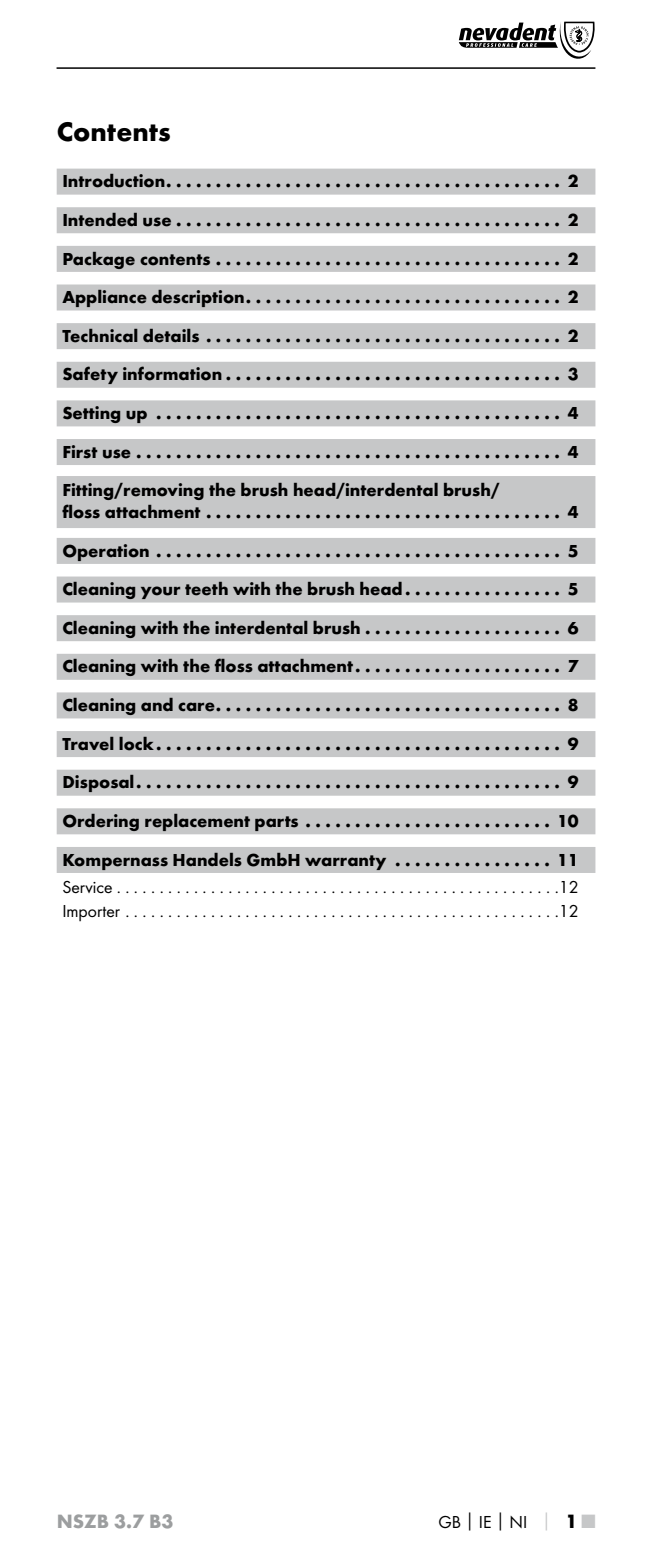
<style>
.page{position:relative;width:652px;height:1560px;background:#fff}
.page>*{position:absolute;margin:0;border:0;box-sizing:border-box;transform-origin:0 0}
.t1{font:700 28px "Futura";color:#000}
.t2{font:700 20px "Futura";color:#9c9e9f}
.t3{font:700 18px/38.6px "Futura";color:#000;text-align:justify}
.t4{font:18px/24.4px "Futura Boo";color:#000}
.s1{font-family:"Futura";font-weight:700}
.s2{font-family:"Futura";font-weight:700;color:#c6c7c8}
.s3{font-family:"Futura";font-weight:700;font-size:20px}
.s4{font-family:"Futura";font-weight:700;font-size:20px;color:#c6c7c8}
</style>
<div class="page">
<svg style="left:459px;top:21px;width:136px;height:38px"></svg>
<hr style="left:57px;top:67px;width:538px;height:2px;background:#000">
<div style="left:57px;top:169px;width:538px;height:26px;background:#c6c7c8"></div>
<div style="left:57px;top:207px;width:538px;height:26px;background:#c6c7c8"></div>
<div style="left:57px;top:246px;width:538px;height:26px;background:#c6c7c8"></div>
<div style="left:57px;top:284px;width:538px;height:26px;background:#c6c7c8"></div>
<div style="left:57px;top:323px;width:538px;height:26px;background:#c6c7c8"></div>
<div style="left:57px;top:362px;width:538px;height:26px;background:#c6c7c8"></div>
<div style="left:57px;top:400px;width:538px;height:26px;background:#c6c7c8"></div>
<div style="left:57px;top:439px;width:538px;height:26px;background:#c6c7c8"></div>
<div style="left:57px;top:476px;width:538px;height:52px;background:#c6c7c8"></div>
<div style="left:57px;top:538px;width:538px;height:26px;background:#c6c7c8"></div>
<div style="left:57px;top:576px;width:538px;height:26px;background:#c6c7c8"></div>
<div style="left:57px;top:615px;width:538px;height:26px;background:#c6c7c8"></div>
<div style="left:57px;top:653px;width:538px;height:26px;background:#c6c7c8"></div>
<div style="left:57px;top:692px;width:538px;height:26px;background:#c6c7c8"></div>
<div style="left:57px;top:731px;width:538px;height:26px;background:#c6c7c8"></div>
<div style="left:57px;top:769px;width:538px;height:26px;background:#c6c7c8"></div>
<div style="left:57px;top:808px;width:538px;height:26px;background:#c6c7c8"></div>
<div style="left:57px;top:846px;width:538px;height:26px;background:#c6c7c8"></div>
<h1 class="t1" style="left:57px;top:114px;width:116px">Contents</h1>
<p class="t3" style="left:62px;top:162px;width:518px">Introduction . . . . . . . . . . . . . . . . . . . . . . . . . . . . . . . . . . . . . . . . 2<br>Intended use . . . . . . . . . . . . . . . . . . . . . . . . . . . . . . . . . . . . . . . 2<br>Package contents . . . . . . . . . . . . . . . . . . . . . . . . . . . . . . . . . . . 2<br>Appliance description . . . . . . . . . . . . . . . . . . . . . . . . . . . . . . . . 2<br>Technical details . . . . . . . . . . . . . . . . . . . . . . . . . . . . . . . . . . . . 2<br>Safety information . . . . . . . . . . . . . . . . . . . . . . . . . . . . . . . . . . 3<br>Setting up . . . . . . . . . . . . . . . . . . . . . . . . . . . . . . . . . . . . . . . . . 4<br>First use . . . . . . . . . . . . . . . . . . . . . . . . . . . . . . . . . . . . . . . . . . . 4<br>Fitting/removing the brush head/interdental brush/</p>
<p class="t3" style="left:62px;top:492px;width:518px">floss attachment . . . . . . . . . . . . . . . . . . . . . . . . . . . . . . . . . . . . 4<br>Operation . . . . . . . . . . . . . . . . . . . . . . . . . . . . . . . . . . . . . . . . . 5<br>Cleaning your teeth with the brush head . . . . . . . . . . . . . . . . 5<br>Cleaning with the interdental brush . . . . . . . . . . . . . . . . . . . . 6<br>Cleaning with the floss attachment . . . . . . . . . . . . . . . . . . . . . 7<br>Cleaning and care . . . . . . . . . . . . . . . . . . . . . . . . . . . . . . . . . . . 8<br>Travel lock . . . . . . . . . . . . . . . . . . . . . . . . . . . . . . . . . . . . . . . . . 9<br>Disposal . . . . . . . . . . . . . . . . . . . . . . . . . . . . . . . . . . . . . . . . . . . 9<br>Ordering replacement parts . . . . . . . . . . . . . . . . . . . . . . . . . 10<br>Kompernass Handels GmbH warranty . . . . . . . . . . . . . . . . 11</p>
<p class="t4" style="left:62px;top:874px;width:518px">Service . . . . . . . . . . . . . . . . . . . . . . . . . . . . . . . . . . . . . . . . . . . . . . . . . . . 12<br>Importer . . . . . . . . . . . . . . . . . . . . . . . . . . . . . . . . . . . . . . . . . . . . . . . . . . 12</p>
<p class="t2" style="left:57px;top:1508px;width:118px">NSZB 3.7 B3</p>
<p class="t4" style="left:438px;top:1509px;width:158px">GB<span class="s1">│</span>IE<span class="s1">│</span>NI <span class="s2">│</span> <span class="s3">1</span> <span class="s4">■</span></p>
</div>
